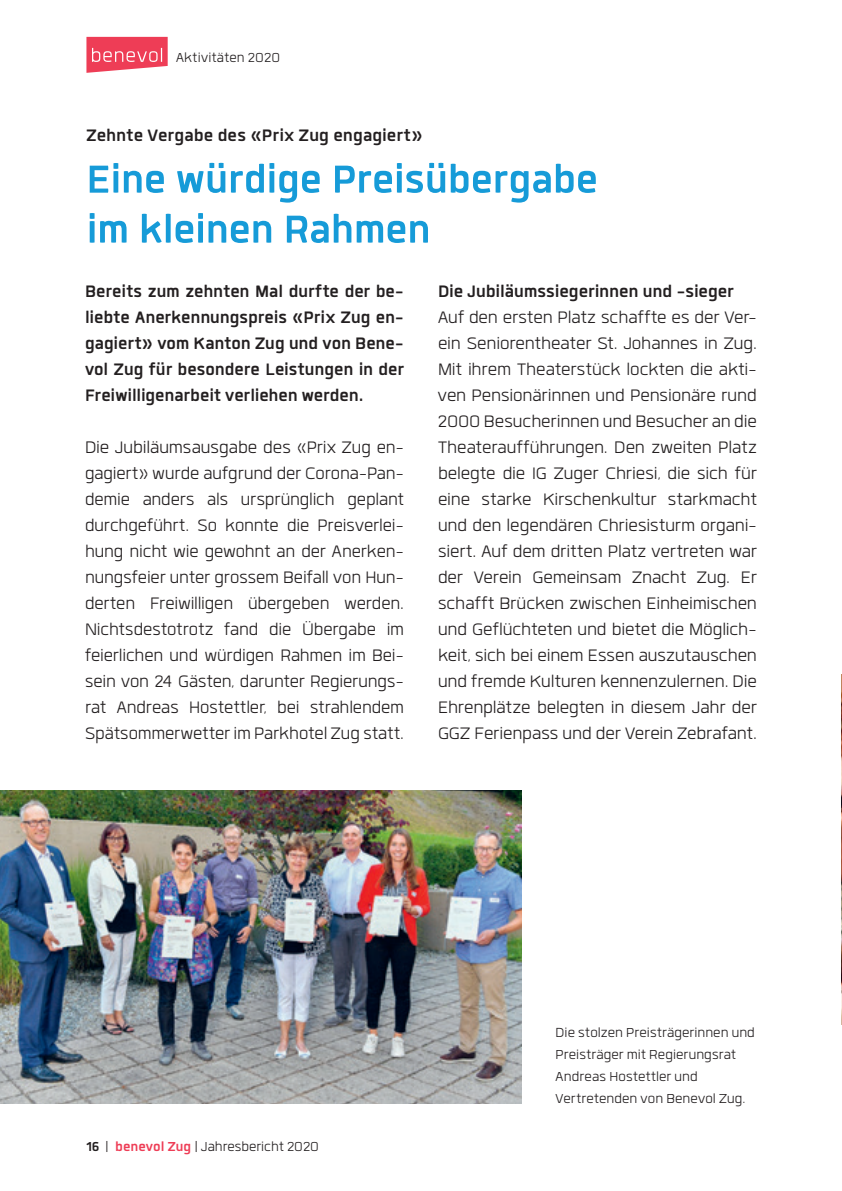
<style>
.page{position:relative;width:842px;height:1191px;background:#fff}
.page>*{position:absolute;margin:0;border:0;box-sizing:border-box;transform-origin:0 0}
.t1{font:700 54px/50px "Quan";letter-spacing:-.01em;color:#169bd8}
.t2{font:300 23px/26px "Quan";letter-spacing:-.005em;color:#231f20;text-align:justify}
.t3{font:700 23px/26px "Quan";letter-spacing:-.005em;color:#231f20;text-align:justify}
.t4{font:300 18px/22px "Quan";letter-spacing:.005em;color:#231f20}
.s1{font-weight:700}
.s2{font-weight:700;color:#ee3d56}
</style>
<div class="page">
<svg style="left:86px;top:37px;width:82px;height:36px;background:#f16175"></svg>
<img style="left:841px;top:675px;width:1px;height:350px">
<img style="left:0;top:791px;width:522px;height:312px">
<p class="t4" style="left:176px;top:46px;width:106px">Aktivitäten 2020</p>
<p class="t3" style="left:86px;top:122px;width:338px">Zehnte Vergabe des «Prix Zug engagiert»</p>
<h1 class="t1" style="left:86px;top:153px;width:513px">Eine würdige Preisübergabe im kleinen Rahmen</h1>
<p class="t3" style="left:85px;top:278px;width:320px">Bereits zum zehnten Mal durfte der be&shy;liebte Anerkennungspreis «Prix Zug en&shy;gagiert» vom Kanton Zug und von Bene&shy;vol Zug für besondere Leistungen in der Freiwilligenarbeit verliehen werden.</p>
<p class="t2" style="left:85px;top:434px;width:320px">Die Jubiläumsausgabe des «Prix Zug en&shy;gagiert» wurde aufgrund der Corona-Pan&shy;demie anders als ursprünglich geplant durchgeführt. So konnte die Preisverlei&shy;hung nicht wie gewohnt an der Anerken&shy;nungsfeier unter grossem Beifall von Hun&shy;derten Freiwilligen übergeben werden.<br>Nichtsdestotrotz fand die Übergabe im feierlichen und würdigen Rahmen im Bei&shy;sein von 24 Gästen, darunter Regierungs&shy;rat Andreas Hostettler, bei strahlendem Spätsommerwetter im Parkhotel Zug statt.</p>
<p class="t3" style="left:438px;top:278px;width:297px">Die Jubiläumssiegerinnen und -sieger</p>
<p class="t2" style="left:438px;top:304px;width:320px">Auf den ersten Platz schaffte es der Ver&shy;ein Seniorentheater St. Johannes in Zug.<br>Mit ihrem Theaterstück lockten die akti&shy;ven Pensionärinnen und Pensionäre rund 2000 Besucherinnen und Besucher an die Theateraufführungen. Den zweiten Platz belegte die IG Zuger Chriesi, die sich für eine starke Kirschenkultur starkmacht und den legendären Chriesisturm organi&shy;siert. Auf dem dritten Platz vertreten war der Verein Gemeinsam Znacht Zug. Er schafft Brücken zwischen Einheimischen und Geflüchteten und bietet die Möglich&shy;keit, sich bei einem Essen auszutauschen und fremde Kulturen kennenzulernen. Die Ehrenplätze belegten in diesem Jahr der GGZ Ferienpass und der Verein Zebrafant.</p>
<p class="t4" style="left:86px;top:1135px;width:234px"><span class="s1">16</span> | <span class="s2">benevol Zug</span> | Jahresbericht 2020</p>
<p class="t4" style="left:556px;top:1021px;width:201px">Die stolzen Preisträgerinnen und<br>Preisträger mit Regierungsrat<br>Andreas Hostettler und<br>Vertretenden von Benevol Zug.</p>
</div>
